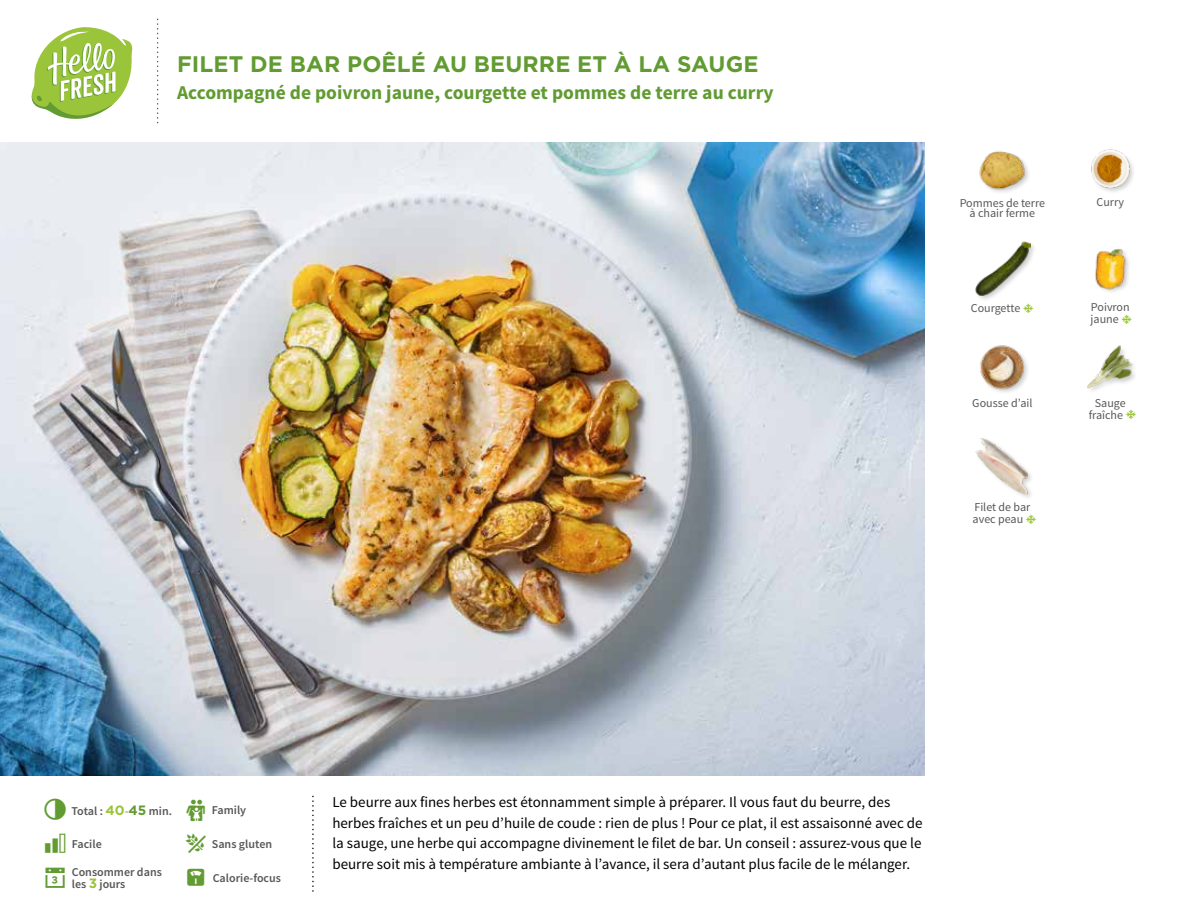
<style>
.page{position:relative;width:1188px;height:918px;background:#fff}
.page>*{position:absolute;margin:0;border:0;box-sizing:border-box;transform-origin:0 0}
.t1{font:25.5px "hellofresh icon font";color:#619b31}
.t2{font:700 22.5px "Gotham";letter-spacing:.005em;color:#619b31}
.t3{font:700 19.5px "Source Sans Pro";color:#619b31}
.t4{font:15px/20.5px "Source Sans Pro";color:#000}
.t5{font:12px/12px "Source Sans Pro";color:#575756}
.t6{font:600 12px/12.9px "Source Sans Pro";color:#575756}
.s1{font-family:"Gotham";font-weight:700;font-size:13.5px;color:#9ac43a}
.s2{color:#87ac54}
.s3{font-family:"Gotham";font-weight:700;font-size:13.5px;color:#619b31}
</style>
<div class="page">
<svg style="left:31px;top:27px;width:102px;height:92px"></svg>
<img style="left:0;top:142px;width:925px;height:634px">
<img style="left:1091px;top:149px;width:42px;height:43px">
<img style="left:1087px;top:345px;width:48px;height:46px">
<img style="left:1095px;top:249px;width:34px;height:43px">
<img style="left:979px;top:151px;width:50px;height:41px">
<img style="left:980px;top:345px;width:48px;height:47px">
<img style="left:975px;top:438px;width:55px;height:57px">
<div style="left:975px;top:241px;width:62px;height:61px;background:#000;opacity:.2"></div>
<img style="left:975px;top:241px;width:55px;height:56px">
<h2 class="t2" style="left:177px;top:49px;width:583px">FILET DE BAR POÊLÉ AU BEURRE ET À LA SAUGE</h2>
<h3 class="t3" style="left:177px;top:80px;width:598px">Accompagné de poivron jaune, courgette et pommes de terre au curry</h3>
<p class="t5" style="left:960px;top:197px;width:87px">Pommes de terre</p>
<p class="t5" style="left:1097px;top:197px;width:29px">Curry</p>
<p class="t5" style="left:970px;top:207px;width:67px">à chair ferme</p>
<p class="t5" style="left:971px;top:303px;width:51px">Courgette</p>
<p class="t5" style="left:972px;top:397px;width:62px">Gousse d’ail</p>
<p class="t5" style="left:973px;top:501px;width:59px">Filet de bar avec peau</p>
<p class="t5" style="left:1091px;top:301px;width:41px">Poivron jaune</p>
<p class="t5" style="left:1089px;top:397px;width:39px;text-align:center">Sauge fraîche</p>
<p class="t6" style="left:71px;top:805px;width:102px">Total : <span class="s1">40</span><span class="s2">-</span><span class="s3">45</span> min.</p>
<p class="t6" style="left:212px;top:804px;width:36px">Family</p>
<p class="t6" style="left:72px;top:838px;width:31px">Facile</p>
<p class="t6" style="left:212px;top:838px;width:62px">Sans gluten</p>
<p class="t6" style="left:72px;top:865px;width:92px">Consommer dans les <span class="s1">3</span> jours</p>
<p class="t6" style="left:213px;top:872px;width:70px">Calorie-focus</p>
<h1 class="t1" style="left:43px;top:866px;width:27px">▪</h1>
<p class="t4" style="left:332px;top:792px;width:592px">Le beurre aux fines herbes est étonnamment simple à préparer. Il vous faut du beurre, des herbes fraîches et un peu d’huile de coude : rien de plus ! Pour ce plat, il est assaisonné avec de la sauge, une herbe qui accompagne divinement le filet de bar. Un conseil : assurez-vous que le beurre soit mis à température ambiante à l’avance, il sera d’autant plus facile de le mélanger.</p>
</div>
